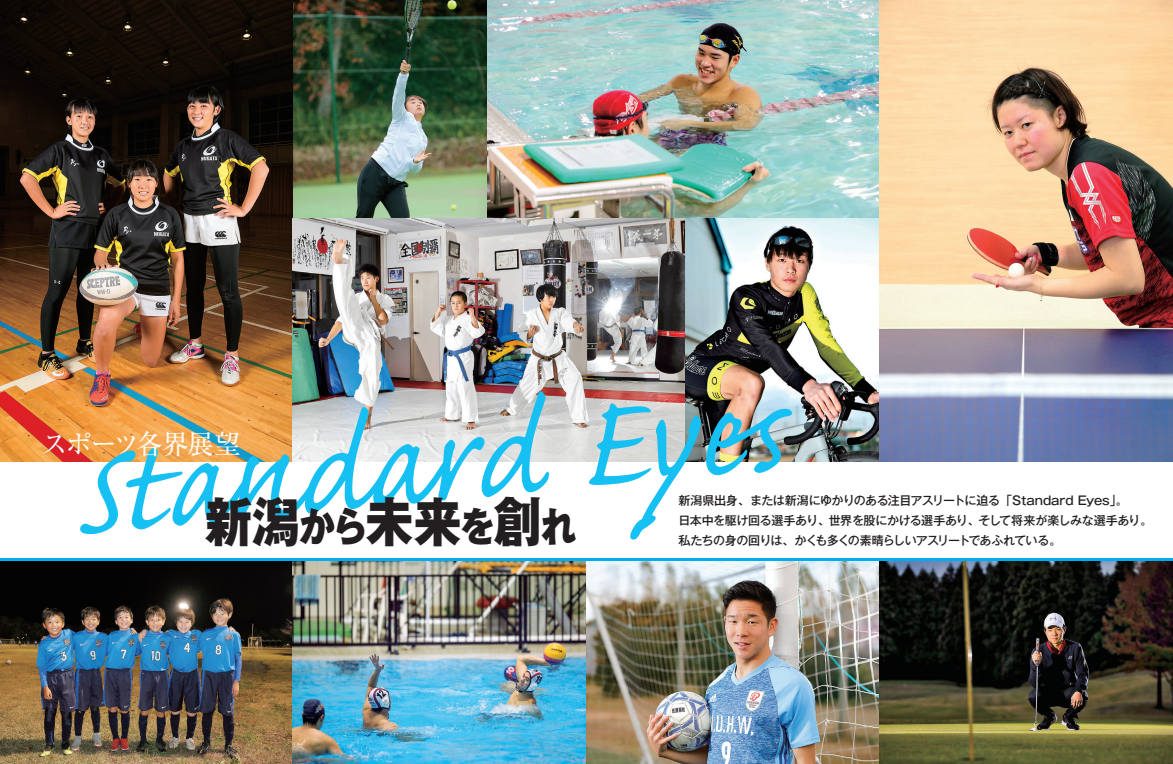
<style>
.page{position:relative;width:1173px;height:764px;background:#fff}
.page>*{position:absolute;margin:0;border:0;box-sizing:border-box;transform-origin:0 0}
.t1{font:53.1px "Gothic MB101 Pr 6 N Heavy 90 pv RKSJ H";color:#231f20;scale:.9 1}
.t2{font:26.9px "Ryumin Pr 6 N Reg 90 pv RKSJ H";letter-spacing:-.08em;color:#fff}
.t3{font:12px/20px "Gothic MB101 Pr 6 N Medium 90 pv RKSJ H";letter-spacing:-.04em;color:#231f20}
.s1{font-size:40.4px}
</style>
<div class="page">
<img style="left:586px;top:0;width:587px;height:461px">
<img style="left:587px;top:560px;width:292px;height:203px">
<img style="left:879px;top:560px;width:294px;height:203px">
<svg style="left:589px;top:403px;width:203px;height:136px"></svg>
<hr style="left:586px;top:557px;width:587px;height:3px;background:#00aeef">
<img style="left:0;top:0;width:586px;height:763px">
<svg style="left:80px;top:391px;width:469px;height:143px"></svg>
<hr style="left:0;top:557px;width:586px;height:3px;background:#00aeef">
<h2 class="t2" style="left:41px;top:423px;width:201px">スポーツ各界展望</h2>
<h1 class="t1" style="left:205px;top:477px;width:415px">新潟<span class="s1">から</span>未来<span class="s1">を</span>創<span class="s1">れ</span></h1>
<p class="t3" style="left:678px;top:489px;width:475px">新潟県出身、または新潟にゆかりのある注目アスリートに迫る「Standard Eyes」。<br>日本中を駆け回る選手あり、世界を股にかける選手あり、そして将来が楽しみな選手あり。私たちの身の回りは、かくも多くの素晴らしいアスリートであふれている。</p>
</div>
